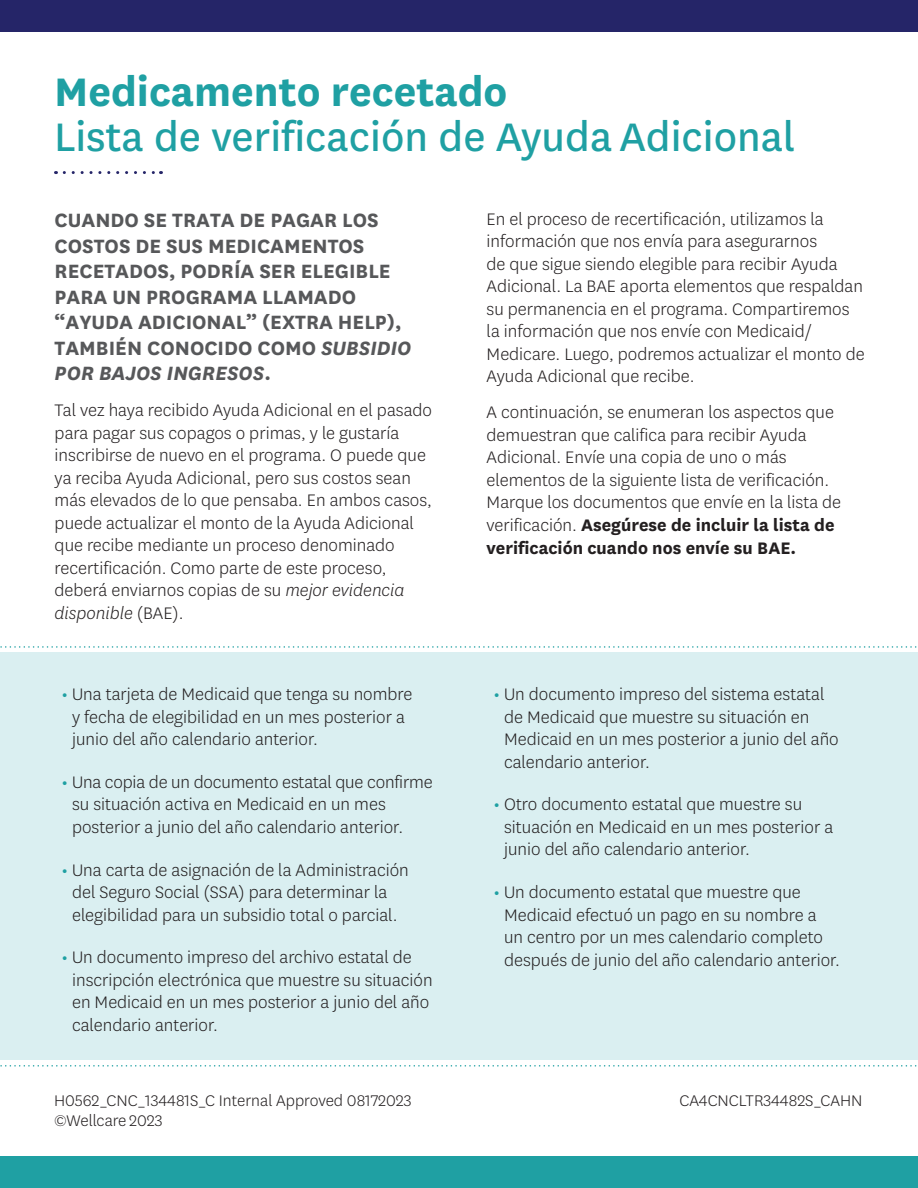
<style>
.page{position:relative;width:918px;height:1188px;background:#fff}
.page>*{position:absolute;margin:0;border:0;box-sizing:border-box;transform-origin:0 0}
.t1{font:46.5px "Centene Sans";color:#1fa0a3}
.t2{font:700 46.5px "Centene Sans";color:#1fa0a3}
.t3{font:700 22.5px/25.5px "Centene Sans";color:#57585a}
.t4{font:300 19.5px/22.5px "Centene Sans";color:#231f20}
.t5{font:300 18px "Centene Sans";color:#231f20}
.s1{font-style:italic}
.s2{font-weight:500;color:#1fa0a3}
.s3{font-weight:700}
</style>
<div class="page">
<div style="left:0;top:653px;width:918px;height:407px;background:#daeff1"></div>
<svg style="left:0;top:646px;width:917px;height:2px"></svg>
<svg style="left:0;top:1065px;width:917px;height:2px"></svg>
<svg style="left:64px;top:171px;width:97px;height:3px"></svg>
<div style="left:0;top:1157px;width:918px;height:31px;background:#1fa0a3"></div>
<div style="left:0;top:0;width:918px;height:31px;background:#252568"></div>
<h1 class="t2" style="left:54px;top:59px;width:455px">Medicamento recetado</h1>
<h2 class="t1" style="left:54px;top:106px;width:743px">Lista de verificación de Ayuda Adicional</h2>
<p class="t3" style="left:55px;top:206px;width:358px">CUANDO SE TRATA DE PAGAR LOS<br>COSTOS DE SUS MEDICAMENTOS<br>RECETADOS, PODRÍA SER ELEGIBLE<br>PARA UN PROGRAMA LLAMADO “AYUDA ADICIONAL” (EXTRA HELP),<br>TAMBIÉN CONOCIDO COMO <span class="s1">SUBSIDIO<br>POR BAJOS INGRESOS</span>.</p>
<p class="t4" style="left:55px;top:398px;width:379px">Tal vez haya recibido Ayuda Adicional en el pasado para pagar sus copagos o primas, y le gustaría inscribirse de nuevo en el programa. O puede que ya reciba Ayuda Adicional, pero sus costos sean más elevados de lo que pensaba. En ambos casos, puede actualizar el monto de la Ayuda Adicional que recibe mediante un proceso denominado recertificación. Como parte de este proceso, deberá enviarnos copias de su <span class="s1">mejor evidencia disponible</span> (BAE).</p>
<p class="t4" style="left:72px;top:682px;width:342px;text-indent:-11px"><span class="s2">•</span> Una tarjeta de Medicaid que tenga su nombre y fecha de elegibilidad en un mes posterior a junio del año calendario anterior.</p>
<p class="t4" style="left:72px;top:770px;width:362px;text-indent:-11px"><span class="s2">•</span> Una copia de un documento estatal que confirme su situación activa en Medicaid en un mes posterior a junio del año calendario anterior.</p>
<p class="t4" style="left:61px;top:858px;width:349px;text-align:center"><span class="s2">•</span> Una carta de asignación de la Administración del Seguro Social (SSA) para determinar la elegibilidad para un subsidio total o parcial.</p>
<p class="t4" style="left:72px;top:945px;width:362px;text-indent:-11px"><span class="s2">•</span> Un documento impreso del archivo estatal de inscripción electrónica que muestre su situación en Medicaid en un mes posterior a junio del año calendario anterior.</p>
<p class="t5" style="left:54px;top:1090px;width:359px">H0562_CNC_134481S_C Internal Approved 08172023</p>
<p class="t5" style="left:54px;top:1109px;width:110px">©Wellcare 2023</p>
<p class="t4" style="left:487px;top:207px;width:379px">En el proceso de recertificación, utilizamos la información que nos envía para asegurarnos<br>de que sigue siendo elegible para recibir Ayuda Adicional. La BAE aporta elementos que respaldan su permanencia en el programa. Compartiremos la información que nos envíe con Medicaid/ Medicare. Luego, podremos actualizar el monto de Ayuda Adicional que recibe.</p>
<p class="t4" style="left:487px;top:401px;width:356px">A continuación, se enumeran los aspectos que demuestran que califica para recibir Ayuda Adicional. Envíe una copia de uno o más elementos de la siguiente lista de verificación.<br>Marque los documentos que envíe en la lista de verificación. <span class="s3">Asegúrese de incluir la lista de verificación cuando nos envíe su BAE.</span></p>
<p class="t4" style="left:504px;top:682px;width:336px;text-indent:-11px"><span class="s2">•</span> Un documento impreso del sistema estatal de Medicaid que muestre su situación en Medicaid en un mes posterior a junio del año calendario anterior.</p>
<p class="t4" style="left:504px;top:792px;width:331px;text-indent:-11px"><span class="s2">•</span> Otro documento estatal que muestre su situación en Medicaid en un mes posterior a junio del año calendario anterior.</p>
<p class="t4" style="left:504px;top:880px;width:337px;text-indent:-11px"><span class="s2">•</span> Un documento estatal que muestre que Medicaid efectuó un pago en su nombre a un centro por un mes calendario completo después de junio del año calendario anterior.</p>
<p class="t5" style="left:679px;top:1090px;width:185px">CA4CNCLTR34482S_CAHN</p>
</div>
